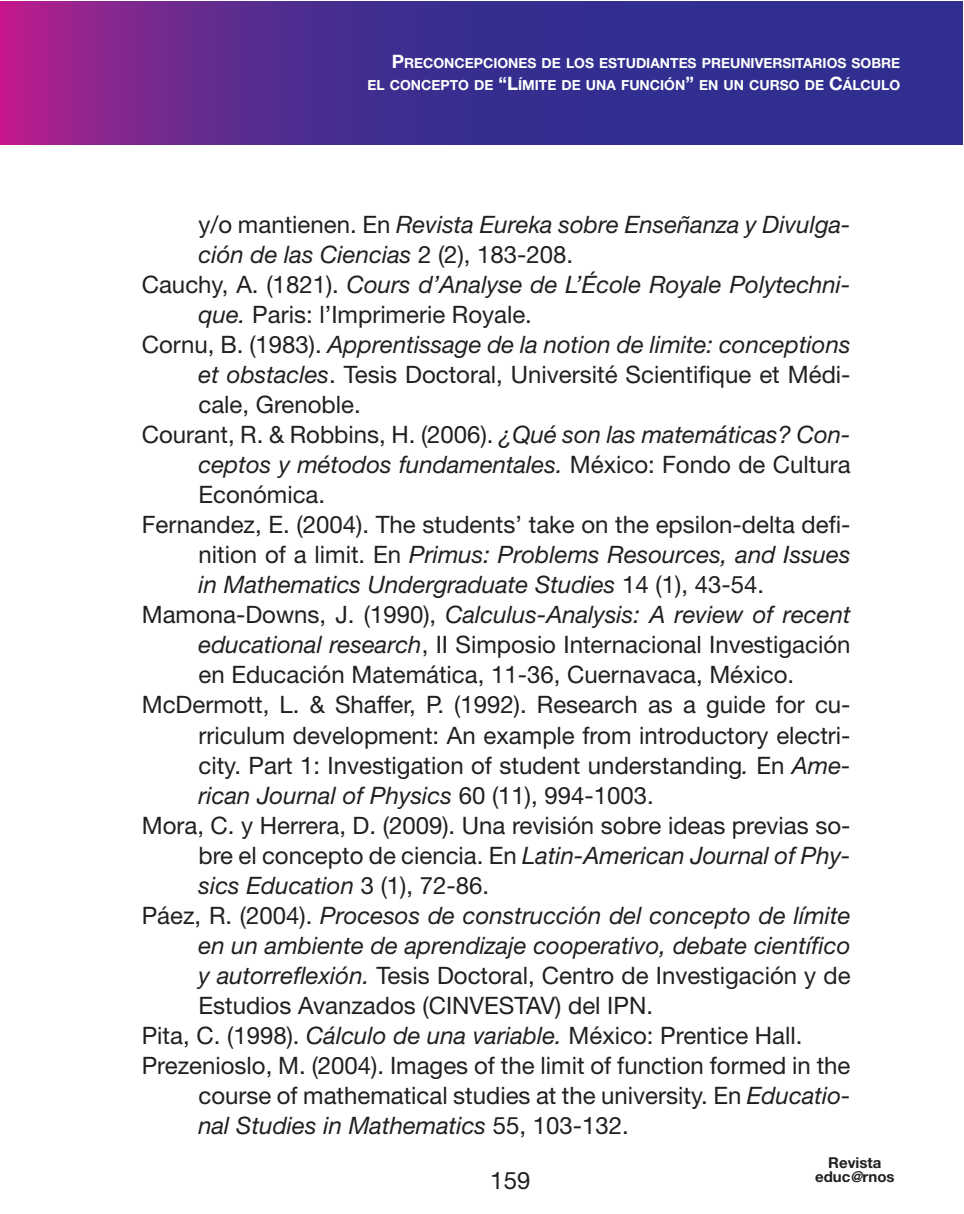
<style>
.page{position:relative;width:964px;height:1214px;background:#fff}
.page>*{position:absolute;margin:0;border:0;box-sizing:border-box;transform-origin:0 0}
.t1{font:24px "Helvetica Neue LT Std";color:#231f20}
.t2{font:italic 24px "Helvetica Neue LT Std";color:#231f20}
.t3{font:700 15px/14px "Helvetica Neue LT Std";color:#231f20;text-align:center}
.t4{font:700 13.8px/22.2px "Helvetica Neue LT Std";color:#fff;text-align:right}
.s1{font-size:18.4px}
.s2{font-style:normal}
.s3{font-style:italic}
</style>
<div class="page">
<svg style="left:0;top:1px;width:962px;height:144px;background:#4c2c8e"></svg>
<p class="t4" style="left:367px;top:52px;width:534px"><span class="s1">P</span>RECONCEPCIONES DE LOS ESTUDIANTES PREUNIVERSITARIOS SOBRE<br>EL CONCEPTO DE <span class="s1">“L</span>ÍMITE DE UNA FUNCIÓN<span class="s1">”</span> EN UN CURSO DE <span class="s1">C</span>ÁLCULO</p>
<p class="t2" style="left:198px;top:210px;width:653px"><span class="s2">y/o mantienen. En</span> Revista Eureka sobre Enseñanza y Divulga-</p>
<p class="t2" style="left:198px;top:240px;width:376px">ción de las Ciencias <span class="s2">2 (2), 183-208.</span></p>
<p class="t2" style="left:142px;top:270px;width:710px"><span class="s2">Cauchy, A. (1821).</span> Cours d’Analyse de L’École Royale Polytechni-</p>
<p class="t1" style="left:198px;top:300px;width:335px"><span class="s3">que.</span> Paris: l’Imprimerie Royale.</p>
<p class="t2" style="left:142px;top:330px;width:710px"><span class="s2">Cornu, B. (1983).</span> Apprentissage de la notion de limite: conceptions</p>
<p class="t1" style="left:198px;top:360px;width:653px"><span class="s3">et obstacles</span>. Tesis Doctoral, Université Scientifique et Médi-</p>
<p class="t1" style="left:198px;top:390px;width:164px">cale, Grenoble.</p>
<p class="t1" style="left:142px;top:420px;width:710px">Courant, R. &amp; Robbins, H. (2006). <span class="s3">¿Qué son las matemáticas? Con-</span></p>
<p class="t2" style="left:198px;top:450px;width:653px">ceptos y métodos fundamentales. <span class="s2">México: Fondo de Cultura</span></p>
<p class="t1" style="left:198px;top:480px;width:128px">Económica.</p>
<p class="t1" style="left:142px;top:510px;width:710px">Fernandez, E. (2004). The students’ take on the epsilon-delta defi-</p>
<p class="t2" style="left:198px;top:540px;width:653px"><span class="s2">nition of a limit. En</span> Primus: Problems Resources, and Issues</p>
<p class="t2" style="left:198px;top:570px;width:567px">in Mathematics Undergraduate Studies <span class="s2">14 (1), 43-54.</span></p>
<p class="t2" style="left:142px;top:600px;width:710px"><span class="s2">Mamona-Downs, J. (1990),</span> Calculus-Analysis: A review of recent</p>
<p class="t1" style="left:198px;top:630px;width:653px"><span class="s3">educational research</span>, II Simposio Internacional Investigación</p>
<p class="t1" style="left:198px;top:660px;width:597px">en Educación Matemática, 11-36, Cuernavaca, México.</p>
<p class="t1" style="left:142px;top:690px;width:710px">McDermott, L. &amp; Shaffer, P. (1992). Research as a guide for cu-</p>
<p class="t1" style="left:198px;top:720px;width:653px">rriculum development: An example from introductory electri-</p>
<p class="t1" style="left:198px;top:750px;width:653px">city. Part 1: Investigation of student understanding<span class="s3">.</span> En <span class="s3">Ame-</span></p>
<p class="t2" style="left:198px;top:780px;width:457px">rican Journal of Physics <span class="s2">60 (11), 994-1003.</span></p>
<p class="t1" style="left:142px;top:810px;width:710px">Mora, C. y Herrera, D. (2009). Una revisión sobre ideas previas so-</p>
<p class="t2" style="left:198px;top:840px;width:653px"><span class="s2">bre el concepto de ciencia. En</span> Latin-American Journal of Phy-</p>
<p class="t2" style="left:198px;top:870px;width:292px">sics Education <span class="s2">3 (1), 72-86.</span></p>
<p class="t2" style="left:142px;top:900px;width:710px"><span class="s2">Páez, R. (2004).</span> Procesos de construcción del concepto de límite</p>
<p class="t2" style="left:198px;top:930px;width:653px">en un ambiente de aprendizaje cooperativo, debate científico</p>
<p class="t1" style="left:198px;top:960px;width:653px"><span class="s3">y autorreflexión.</span> Tesis Doctoral, Centro de Investigación y de</p>
<p class="t1" style="left:198px;top:990px;width:456px">Estudios Avanzados (CINVESTAV) del IPN.</p>
<p class="t1" style="left:142px;top:1021px;width:662px">Pita, C. (1998). <span class="s3">Cálculo de una variable.</span> México: Prentice Hall.</p>
<p class="t1" style="left:142px;top:1051px;width:710px">Prezenioslo, M. (2004). Images of the limit of function formed in the</p>
<p class="t1" style="left:198px;top:1081px;width:653px">course of mathematical studies at the university. En <span class="s3">Educatio-</span></p>
<p class="t2" style="left:198px;top:1110px;width:432px">nal Studies in Mathematics <span class="s2">55, 103-132.</span></p>
<p class="t1" style="left:490px;top:1165px;width:42px">159</p>
<p class="t3" style="left:815px;top:1155px;width:81px">Revista educ<span class="s3">@</span>rnos</p>
</div>
